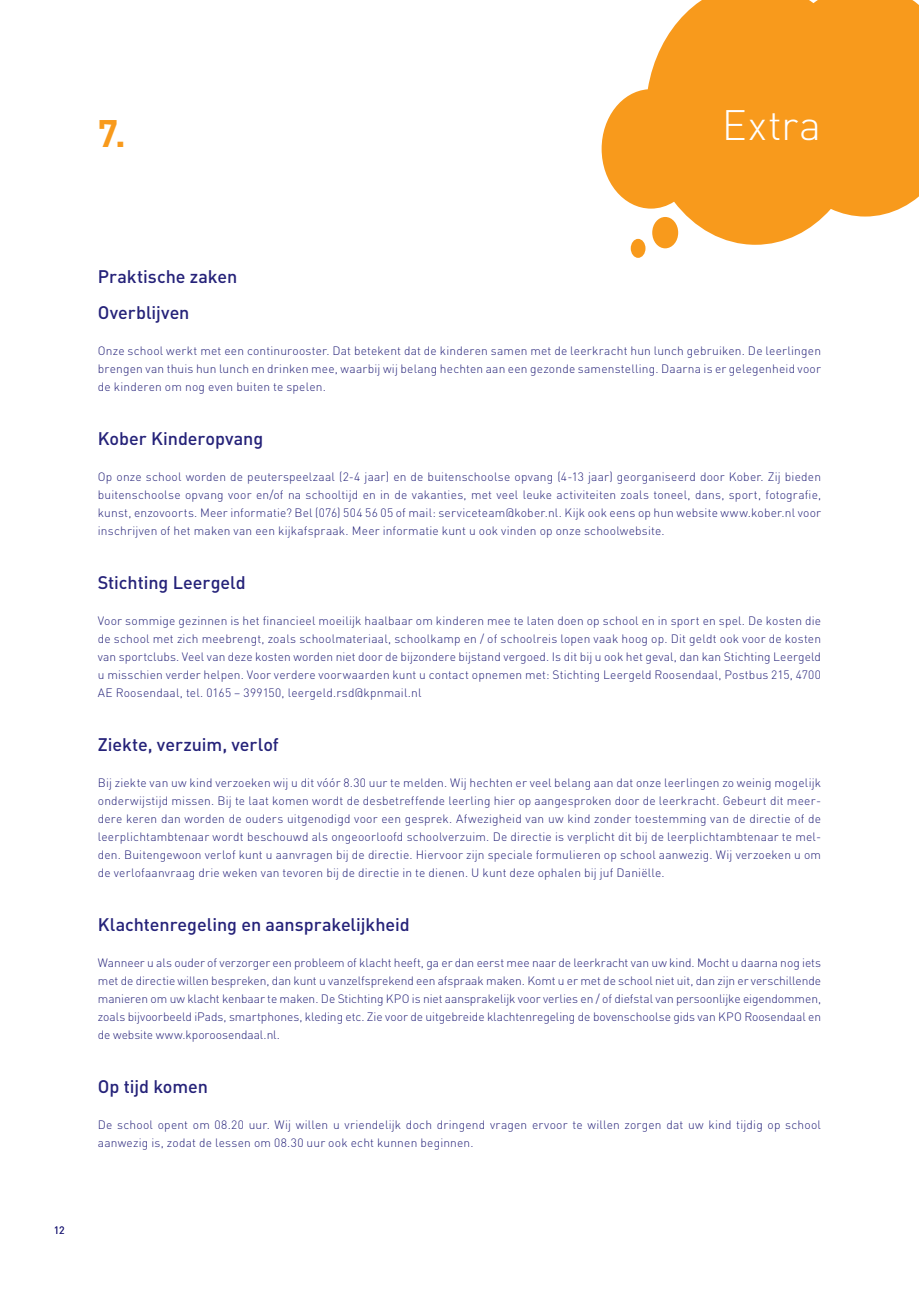
<style>
.page{position:relative;width:919px;height:1289px;background:#fff}
.page>*{position:absolute;margin:0;border:0;box-sizing:border-box;transform-origin:0 0}
.t1{font:300 42px "DIN Pro";letter-spacing:.02em;color:#fff}
.t2{font:37.5px "DIN Bold";color:#f89a1c}
.t3{font:500 18px/36px "DIN Pro";letter-spacing:-.005em;color:#252279}
.t4{font:300 12px/18px "DIN Pro";letter-spacing:.015em;color:#252279;text-align:justify}
.t5{font:10.5px "DIN";color:#252279}
</style>
<div class="page">
<svg style="left:601px;top:0;width:317px;height:245px;fill:#f89a1c"></svg>
<div style="left:652px;top:217px;width:26px;height:31px;background:#f89a1c;border-radius:50%"></div>
<div style="left:630px;top:239px;width:15px;height:19px;background:#f89a1c;border-radius:50%"></div>
<h2 class="t2" style="left:98px;top:108px;width:30px">7.</h2>
<h1 class="t1" style="left:722px;top:96px;width:101px">Extra</h1>
<p class="t5" style="left:54px;top:1223px;width:12px">12</p>
<h3 class="t3" style="left:98px;top:258px;width:141px">Praktische zaken<br>Overblijven</h3>
<p class="t4" style="left:98px;top:341px;width:724px">Onze school werkt met een continurooster. Dat betekent dat de kinderen samen met de leerkracht hun lunch gebruiken. De leerlingen brengen van thuis hun lunch en drinken mee, waarbij wij belang hechten aan een gezonde samenstelling. Daarna is er gelegenheid voor de kinderen om nog even buiten te spelen.</p>
<h3 class="t3" style="left:98px;top:420px;width:167px">Kober Kinderopvang</h3>
<p class="t4" style="left:98px;top:467px;width:724px">Op onze school worden de peuterspeelzaal (2-4 jaar) en de buitenschoolse opvang (4-13 jaar) georganiseerd door Kober. Zij bieden buitenschoolse opvang voor en/of na schooltijd en in de vakanties, met veel leuke activiteiten zoals toneel, dans, sport, fotografie, kunst, enzovoorts. Meer informatie? Bel (076) 504 56 05 of mail: serviceteam@kober.nl. Kijk ook eens op hun website www.kober.nl voor inschrijven of het maken van een kijkafspraak. Meer informatie kunt u ook vinden op onze schoolwebsite.</p>
<h3 class="t3" style="left:98px;top:564px;width:149px">Stichting Leergeld</h3>
<p class="t4" style="left:98px;top:611px;width:724px">Voor sommige gezinnen is het financieel moeilijk haalbaar om kinderen mee te laten doen op school en in sport en spel. De kosten die de school met zich meebrengt, zoals schoolmateriaal, schoolkamp en / of schoolreis lopen vaak hoog op. Dit geldt ook voor de kosten van sportclubs. Veel van deze kosten worden niet door de bijzondere bijstand vergoed. Is dit bij u ook het geval, dan kan Stichting Leergeld u misschien verder helpen. Voor verdere voorwaarden kunt u contact opnemen met: Stichting Leergeld Roosendaal, Postbus 215, 4700<br>AE Roosendaal, tel. 0165 – 399150, leergeld.rsd@kpnmail.nl</p>
<h3 class="t3" style="left:98px;top:726px;width:182px">Ziekte, verzuim, verlof</h3>
<p class="t4" style="left:98px;top:773px;width:724px">Bij ziekte van uw kind verzoeken wij u dit vóór 8.30 uur te melden. Wij hechten er veel belang aan dat onze leerlingen zo weinig mogelijk onderwijstijd missen. Bij te laat komen wordt de desbetreffende leerling hier op aangesproken door de leerkracht. Gebeurt dit meer&shy;dere keren dan worden de ouders uitgenodigd voor een gesprek. Afwezigheid van uw kind zonder toestemming van de directie of de leerplichtambtenaar wordt beschouwd als ongeoorloofd schoolverzuim. De directie is verplicht dit bij de leerplichtambtenaar te mel&shy;den. Buitengewoon verlof kunt u aanvragen bij de directie. Hiervoor zijn speciale formulieren op school aanwezig. Wij verzoeken u om de verlofaanvraag drie weken van tevoren bij de directie in te dienen. U kunt deze ophalen bij juf Daniëlle.</p>
<h3 class="t3" style="left:98px;top:906px;width:313px">Klachtenregeling en aansprakelijkheid</h3>
<p class="t4" style="left:98px;top:953px;width:724px">Wanneer u als ouder of verzorger een probleem of klacht heeft, ga er dan eerst mee naar de leerkracht van uw kind. Mocht u daarna nog iets met de directie willen bespreken, dan kunt u vanzelfsprekend een afspraak maken. Komt u er met de school niet uit, dan zijn er verschillende manieren om uw klacht kenbaar te maken. De Stichting KPO is niet aansprakelijk voor verlies en / of diefstal van persoonlijke eigendommen, zoals bijvoorbeeld iPads, smartphones, kleding etc. Zie voor de uitgebreide klachtenregeling de bovenschoolse gids van KPO Roosendaal en de website www.kporoosendaal.nl.</p>
<h3 class="t3" style="left:98px;top:1068px;width:112px">Op tijd komen</h3>
<p class="t4" style="left:98px;top:1115px;width:724px">De school opent om 08.20 uur. Wij willen u vriendelijk doch dringend vragen ervoor te willen zorgen dat uw kind tijdig op school aanwezig is, zodat de lessen om 08.30 uur ook echt kunnen beginnen.</p>
</div>
